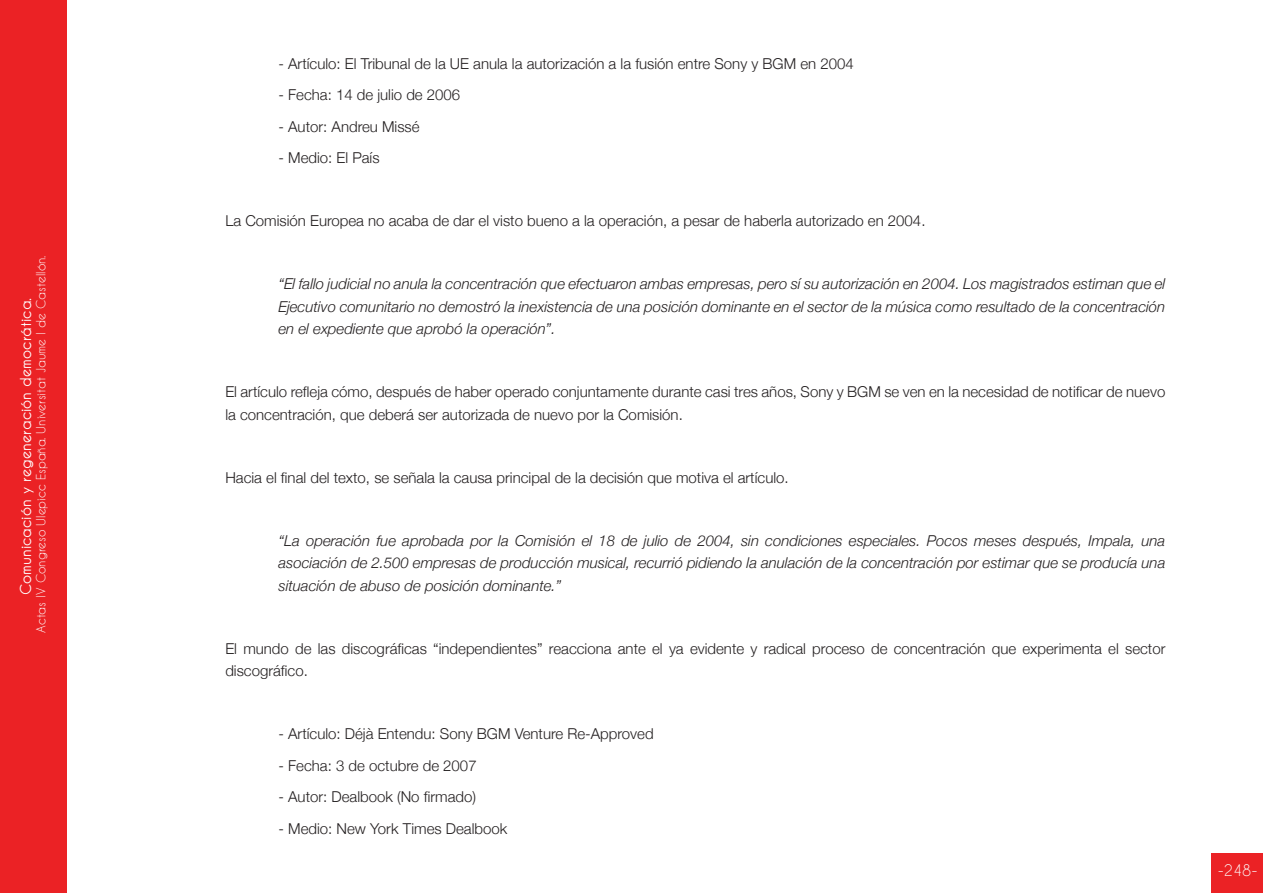
<style>
.page{position:relative;width:1263px;height:893px;background:#fff}
.page>*{position:absolute;margin:0;border:0;box-sizing:border-box;transform-origin:0 0}
.t1{font:300 15px/22.5px "Helvetica Neue";color:#231f20}
.t2{font:italic 300 15px/22.5px "Helvetica Neue";color:#231f20;text-align:justify}
.t3{font:700 15px "Caviar Dreams";color:#fff}
.t4{font:15px "Caviar Dreams";color:#fff}
.t5{font:12px "Caviar Dreams";color:#fff}
</style>
<div class="page">
<div style="left:0;top:0;width:67px;height:893px;background:#eb2225"></div>
<div style="left:1212px;top:853px;width:51px;height:40px;background:#eb2225"></div>
<p class="t5" style="left:34px;top:633px;width:379px;rotate:-90deg">Actas IV Congreso Ulepicc España. Universitat Jaume I de Castellón.</p>
<p class="t3" style="left:17px;top:595px;width:299px;rotate:-90deg">Comunicación y regeneración democrática.</p>
<p class="t1" style="left:278px;top:52px;width:577px">- Artículo: El Tribunal de la UE anula la autorización a la fusión entre Sony y BGM en 2004</p>
<p class="t1" style="left:278px;top:83px;width:183px">- Fecha: 14 de julio de 2006</p>
<p class="t1" style="left:278px;top:115px;width:143px">- Autor: Andreu Missé</p>
<p class="t1" style="left:278px;top:146px;width:103px">- Medio: El País</p>
<p class="t1" style="left:225px;top:209px;width:702px">La Comisión Europea no acaba de dar el visto bueno a la operación, a pesar de haberla autorizado en 2004.</p>
<p class="t2" style="left:278px;top:272px;width:888px">“El fallo judicial no anula la concentración que efectuaron ambas empresas, pero sí su autorización en 2004. Los magistrados estiman que el Ejecutivo comunitario no demostró la inexistencia de una posición dominante en el sector de la música como resultado de la concentración en el expediente que aprobó la operación”.</p>
<p class="t1" style="left:225px;top:380px;width:941px">El artículo refleja cómo, después de haber operado conjuntamente durante casi tres años, Sony y BGM se ven en la necesidad de notificar de nuevo la concentración, que deberá ser autorizada de nuevo por la Comisión.</p>
<p class="t1" style="left:225px;top:466px;width:565px">Hacia el final del texto, se señala la causa principal de la decisión que motiva el artículo.</p>
<p class="t2" style="left:278px;top:529px;width:888px">“La operación fue aprobada por la Comisión el 18 de julio de 2004, sin condiciones especiales. Pocos meses después, Impala, una asociación de 2.500 empresas de producción musical, recurrió pidiendo la anulación de la concentración por estimar que se producía una situación de abuso de posición dominante.”</p>
<p class="t1" style="left:225px;top:637px;width:941px">El mundo de las discográficas “independientes” reacciona ante el ya evidente y radical proceso de concentración que experimenta el sector discográfico.</p>
<p class="t1" style="left:278px;top:722px;width:377px">- Artículo: Déjà Entendu: Sony BGM Venture Re-Approved</p>
<p class="t1" style="left:278px;top:754px;width:200px">- Fecha: 3 de octubre de 2007</p>
<p class="t1" style="left:278px;top:785px;width:199px">- Autor: Dealbook (No firmado)</p>
<p class="t1" style="left:278px;top:817px;width:230px">- Medio: New York Times Dealbook</p>
<p class="t4" style="left:1218px;top:862px;width:41px">-248-</p>
</div>
